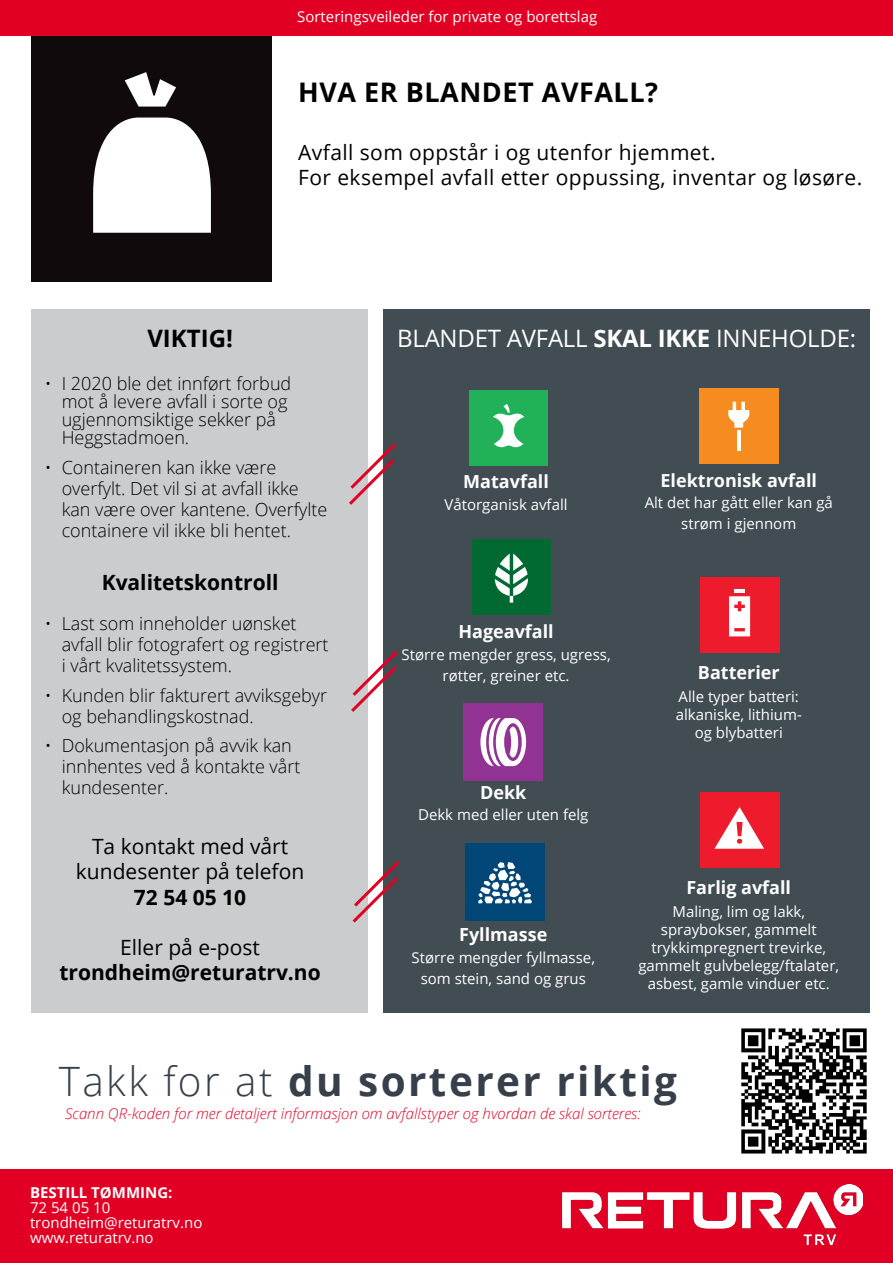
<style>
.page{position:relative;width:893px;height:1263px;background:#fff}
.page>*{position:absolute;margin:0;border:0;box-sizing:border-box;transform-origin:0 0}
.t1{font:700 40.5px "Open Sans";letter-spacing:.06em;color:#373f4b}
.t2{font:700 27px "Open Sans";letter-spacing:.02em;color:#000}
.t3{font:24px "Open Sans";letter-spacing:-.01em;color:#fff}
.Mellomtittel{font:700 24px "Open Sans";color:#000}
.Brødtekst{font:21px "Open Sans";letter-spacing:.02em;color:#000}
.Brødtekst-2{font:21px/25.2px "Open Sans";color:#000;text-align:center}
.Brødtekst-3{font:700 21px "Open Sans";color:#000}
.Mellomtittel-2{font:700 21px "Open Sans";color:#000}
.t4{font:300 18px/21px "Open Sans";color:#000}
.Mellomtittel-3{font:700 18px "Open Sans";color:#fff}
.Brødtekst-4{font:700 18px "Open Sans";color:#fff}
.Brødtekst-5{font:15px/18px "Open Sans";color:#fff;text-align:center}
.t5{font:italic 300 15px "Open Sans";color:#e10024}
.Brødtekst-6{font:700 15px "Open Sans";color:#fff}
.s1{font-weight:700}
.s2{font-weight:300}
</style>
<div class="page">
<div style="left:383px;top:309px;width:486px;height:703px;background:#414c53"></div>
<div style="left:32px;top:36px;width:240px;height:246px;background:#110a0c"></div>
<svg style="left:93px;top:118px;width:118px;height:115px;background:#e7e6e6"></svg>
<svg style="left:125px;top:72px;width:51px;height:35px"></svg>
<div style="left:0;top:1169px;width:893px;height:94px;background:#e10024"></div>
<img style="left:562px;top:1184px;width:301px;height:60px">
<div style="left:699px;top:388px;width:79px;height:76px;background:#f68b1f"></div>
<hr style="left:737px;top:431px;width:3px;height:20px;background:#fff">
<svg style="left:728px;top:402px;width:21px;height:26px"></svg>
<div style="left:465px;top:843px;width:79px;height:77px;background:#004778"></div>
<svg style="left:478px;top:862px;width:54px;height:41px"></svg>
<div style="left:700px;top:577px;width:79px;height:75px;background:#ee1b2d"></div>
<svg style="left:729px;top:590px;width:21px;height:46px"></svg>
<div style="left:469px;top:390px;width:79px;height:75px;background:#21b259"></div>
<svg style="left:493px;top:404px;width:31px;height:43px"></svg>
<div style="left:472px;top:540px;width:79px;height:75px;background:#016a32"></div>
<svg style="left:495px;top:553px;width:33px;height:50px"></svg>
<div style="left:32px;top:309px;width:336px;height:703px;background:#cbccce"></div>
<img style="left:741px;top:1028px;width:126px;height:126px">
<svg style="left:349px;top:443px;width:47px;height:62px"></svg>
<svg style="left:351px;top:650px;width:47px;height:62px"></svg>
<svg style="left:352px;top:861px;width:48px;height:62px"></svg>
<div style="left:700px;top:792px;width:79px;height:75px;background:#ee1b2d"></div>
<svg style="left:714px;top:807px;width:50px;height:42px"></svg>
<div style="left:464px;top:703px;width:79px;height:78px;background:#903393"></div>
<svg style="left:480px;top:718px;width:46px;height:48px"></svg>
<div style="left:0;top:0;width:893px;height:36px;background:#e10024"></div>
<p class="Brødtekst-5" style="left:297px;top:7px;width:301px">Sorteringsveileder for private og borettslag</p>
<p class="t2" style="left:298px;top:73px;width:361px">HVA ER BLANDET AVFALL?</p>
<p class="Brødtekst" style="left:298px;top:138px;width:419px">Avfall som oppstår i og utenfor hjemmet.</p>
<p class="Brødtekst" style="left:298px;top:163px;width:566px">For eksempel avfall etter oppussing, inventar og løsøre.</p>
<p class="Mellomtittel" style="left:147px;top:321px;width:87px">VIKTIG!</p>
<p class="t4" style="left:62px;top:374px;width:231px;line-height:18px;text-indent:-17px">• I 2020 ble det innført forbud mot å levere avfall i sorte og ugjennomsiktige sekker på<br>Heggstadmoen.</p>
<p class="t4" style="left:62px;top:456px;width:267px;text-indent:-17px">• Containeren kan ikke være overfylt. Det vil si at avfall ikke kan være over kantene. Overfylte containere vil ikke bli hentet.</p>
<p class="Mellomtittel-2" style="left:102px;top:567px;width:178px">Kvalitetskontroll</p>
<p class="t4" style="left:62px;top:613px;width:268px;text-indent:-17px">• Last som inneholder uønsket avfall blir fotografert og registrert i vårt kvalitetssystem.</p>
<p class="t4" style="left:62px;top:684px;width:267px;text-indent:-17px">• Kunden blir fakturert avviksgebyr og behandlingskostnad.</p>
<p class="t4" style="left:62px;top:735px;width:240px;text-indent:-17px">• Dokumentasjon på avvik kan innhentes ved å kontakte vårt kundesenter.</p>
<p class="Brødtekst-2" style="left:76px;top:833px;width:230px">Ta kontakt med vårt kundesenter på telefon<br><span class="s1">72 54 05 10</span></p>
<p class="Brødtekst-2" style="left:120px;top:934px;width:141px">Eller på e-post</p>
<p class="Brødtekst-3" style="left:59px;top:958px;width:263px">trondheim@returatrv.no</p>
<p class="t3" style="left:397px;top:322px;width:461px">BLANDET AVFALL <span class="s1">SKAL IKKE</span> INNEHOLDE:</p>
<p class="Mellomtittel-3" style="left:463px;top:469px;width:87px">Matavfall</p>
<p class="Brødtekst-5" style="left:444px;top:495px;width:125px">Våtorganisk avfall</p>
<p class="Brødtekst-4" style="left:660px;top:468px;width:158px">Elektronisk avfall</p>
<p class="Brødtekst-5" style="left:645px;top:494px;width:190px">Alt det har gått eller kan gå</p>
<p class="Brødtekst-5" style="left:681px;top:515px;width:117px">strøm i gjennom</p>
<p class="Mellomtittel-3" style="left:458px;top:618px;width:97px">Hageavfall</p>
<p class="Brødtekst-5" style="left:401px;top:644px;width:211px;line-height:21px">Større mengder gress, ugress, røtter, greiner etc.</p>
<p class="Brødtekst-4" style="left:480px;top:780px;width:48px">Dekk</p>
<p class="Brødtekst-5" style="left:418px;top:806px;width:172px">Dekk med eller uten felg</p>
<p class="Mellomtittel-3" style="left:459px;top:921px;width:90px">Fyllmasse</p>
<p class="Brødtekst-5" style="left:411px;top:948px;width:185px">Større mengder fyllmasse,</p>
<p class="Brødtekst-5" style="left:421px;top:969px;width:167px">som stein, sand og grus</p>
<p class="Mellomtittel-3" style="left:698px;top:660px;width:83px">Batterier</p>
<p class="Brødtekst-5" style="left:676px;top:687px;width:128px;text-align:left">Alle typer batteri: alkaniske, lithium-</p>
<p class="Brødtekst-5" style="left:695px;top:723px;width:90px">og blybatteri</p>
<p class="Mellomtittel-3" style="left:686px;top:875px;width:106px">Farlig avfall</p>
<p class="Brødtekst-5" style="left:638px;top:902px;width:202px">Maling, lim og lakk, spraybokser, gammelt trykkimpregnert trevirke, gammelt gulvbelegg/ftalater, asbest, gamle vinduer etc.</p>
<p class="t1" style="left:59px;top:1052px;width:620px"><span class="s2">Takk for at</span> du sorterer riktig</p>
<p class="t5" style="left:65px;top:1103px;width:577px">Scann QR-koden for mer detaljert informasjon om avfallstyper og hvordan de skal sorteres:</p>
<p class="Brødtekst-6" style="left:30px;top:1182px;width:144px">BESTILL TØMMING:</p>
<p class="Brødtekst-5" style="left:30px;top:1198px;width:82px">72 54 05 10</p>
<p class="Brødtekst-5" style="left:30px;top:1213px;width:174px">trondheim@returatrv.no</p>
<p class="Brødtekst-5" style="left:30px;top:1228px;width:125px">www.returatrv.no</p>
</div>
